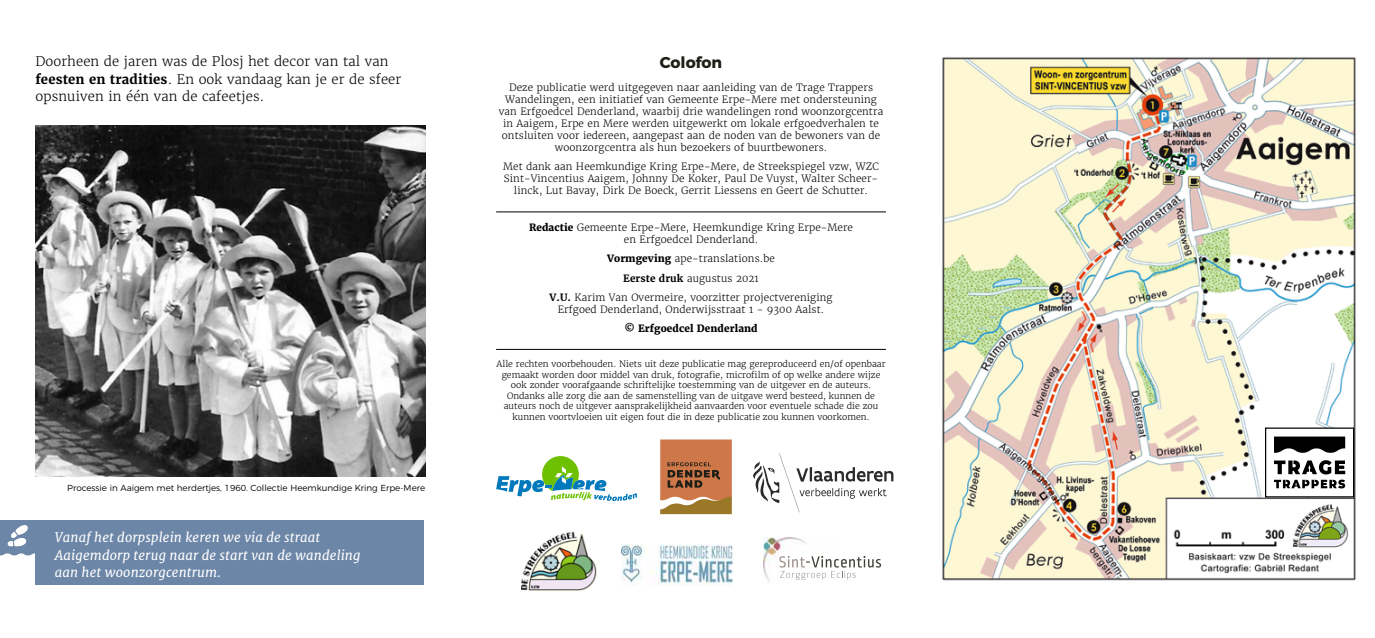
<style>
.page{position:relative;width:1375px;height:638px;background:#fff}
.page>*{position:absolute;margin:0;border:0;box-sizing:border-box;transform-origin:0 0}
.t1{font:700 15.75px "Montserrat";letter-spacing:-.005em;color:#1d1e16}
.t2{font:300 13.12px/17.5px "Merriweather";letter-spacing:.01em;color:#000}
.t3{font:italic 13.12px/17.5px "Merriweather";letter-spacing:.01em;color:#fff}
.t4{font:300 10px/12px "Merriweather";letter-spacing:.01em;color:#000;text-align:center}
.t5{font:800 10px "Merriweather";letter-spacing:.01em;color:#000}
.t6{font:300 8.75px/10.5px "Merriweather";color:#000;text-align:center}
.t7{font:300 8.75px "Montserrat";color:#000}
.s1{font-weight:700}
.s2{font-weight:800}
</style>
<div class="page">
<hr style="left:496px;top:212px;width:390px;height:1px;background:#000">
<hr style="left:496px;top:349px;width:390px;height:1px;background:#000">
<img style="left:35px;top:126px;width:390px;height:351px">
<div style="left:35px;top:520px;width:389px;height:65px;background:#6c86a7"></div>
<svg style="left:496px;top:456px;width:141px;height:45px"></svg>
<svg style="left:660px;top:439px;width:72px;height:75px;background:#b9774a"></svg>
<img style="left:622px;top:544px;width:111px;height:41px">
<img style="left:522px;top:531px;width:74px;height:59px">
<img style="left:942px;top:57px;width:414px;height:524px">
<div style="left:1265px;top:428px;width:88px;height:69px;background:#fff"></div>
<div style="left:1265px;top:427px;width:89px;height:70px;border:1px solid #000"></div>
<svg style="left:1274px;top:436px;width:71px;height:17px"></svg>
<svg style="left:1274px;top:460px;width:71px;height:28px"></svg>
<img style="left:764px;top:537px;width:43px;height:45px">
<div style="left:779px;top:551px;width:71px;height:42px;background:#fff"></div>
<svg style="left:779px;top:556px;width:102px;height:24px"></svg>
<svg style="left:753px;top:453px;width:140px;height:59px"></svg>
<svg style="left:0;top:520px;width:35px;height:35px"></svg>
<h2 class="t2" style="left:35px;top:53px;width:367px">Doorheen de jaren was de Plosj het decor van tal van <span class="s1">feesten en tradities</span>. En ook vandaag kan je er de sfeer opsnuiven in één van de cafeetjes.</h2>
<h1 class="t1" style="left:660px;top:50px;width:64px">Colofon</h1>
<p class="t4" style="left:499px;top:81px;width:386px">Deze publicatie werd uitgegeven naar aanleiding van de Trage Trappers Wandelingen, een initiatief van Gemeente Erpe-Mere met ondersteuning van Erfgoedcel Denderland, waarbij drie wandelingen rond woonzorgcentra in Aaigem, Erpe en Mere werden uitgewerkt om lokale erfgoedverhalen te ontsluiten voor iedereen, aangepast aan de noden van de bewoners van de woonzorgcentra als hun bezoekers of buurtbewoners.</p>
<p class="t4" style="left:503px;top:161px;width:377px">Met dank aan Heemkundige Kring Erpe-Mere, de Streekspiegel vzw, WZC<br>Sint-Vincentius Aaigem, Johnny De Koker, Paul De Vuyst, Walter Scheer&shy;linck, Lut Bavay, Dirk De Boeck, Gerrit Liessens en Geert de Schutter.</p>
<p class="t4" style="left:529px;top:222px;width:325px"><span class="s2">Redactie</span> Gemeente Erpe-Mere, Heemkundige Kring Erpe-Mere en Erfgoedcel Denderland.</p>
<p class="t4" style="left:549px;top:249px;width:285px;line-height:19.1px"><span class="s2">Vormgeving</span> ape-translations.be<br><span class="s1">Eerste druk</span> augustus 2021<br><span class="s1">V.U.</span> Karim Van Overmeire, voorzitter projectvereniging</p>
<p class="t4" style="left:558px;top:303px;width:268px">Erfgoed Denderland, Onderwijsstraat 1 - 9300 Aalst.</p>
<p class="t5" style="left:624px;top:322px;width:135px">© Erfgoedcel Denderland</p>
<p class="t6" style="left:496px;top:359px;width:391px">Alle rechten voorbehouden. Niets uit deze publicatie mag gereproduceerd en/of openbaar gemaakt worden door middel van druk, fotografie, microfilm of op welke andere wijze ook zonder voorafgaande schriftelijke toestemming van de uitgever en de auteurs.<br>Ondanks alle zorg die aan de samenstelling van de uitgave werd besteed, kunnen de auteurs noch de uitgever aansprakelijkheid aanvaarden voor eventuele schade die zou kunnen voortvloeien uit eigen fout die in deze publicatie zou kunnen voorkomen.</p>
<p class="t7" style="left:67px;top:481px;width:359px">Processie in Aaigem met herdertjes, 1960. Collectie Heemkundige Kring Erpe-Mere</p>
<h2 class="t3" style="left:55px;top:529px;width:307px">Vanaf het dorpsplein keren we via de straat<br>Aaigemdorp terug naar de start van de wandeling aan het woonzorgcentrum.</h2>
</div>
